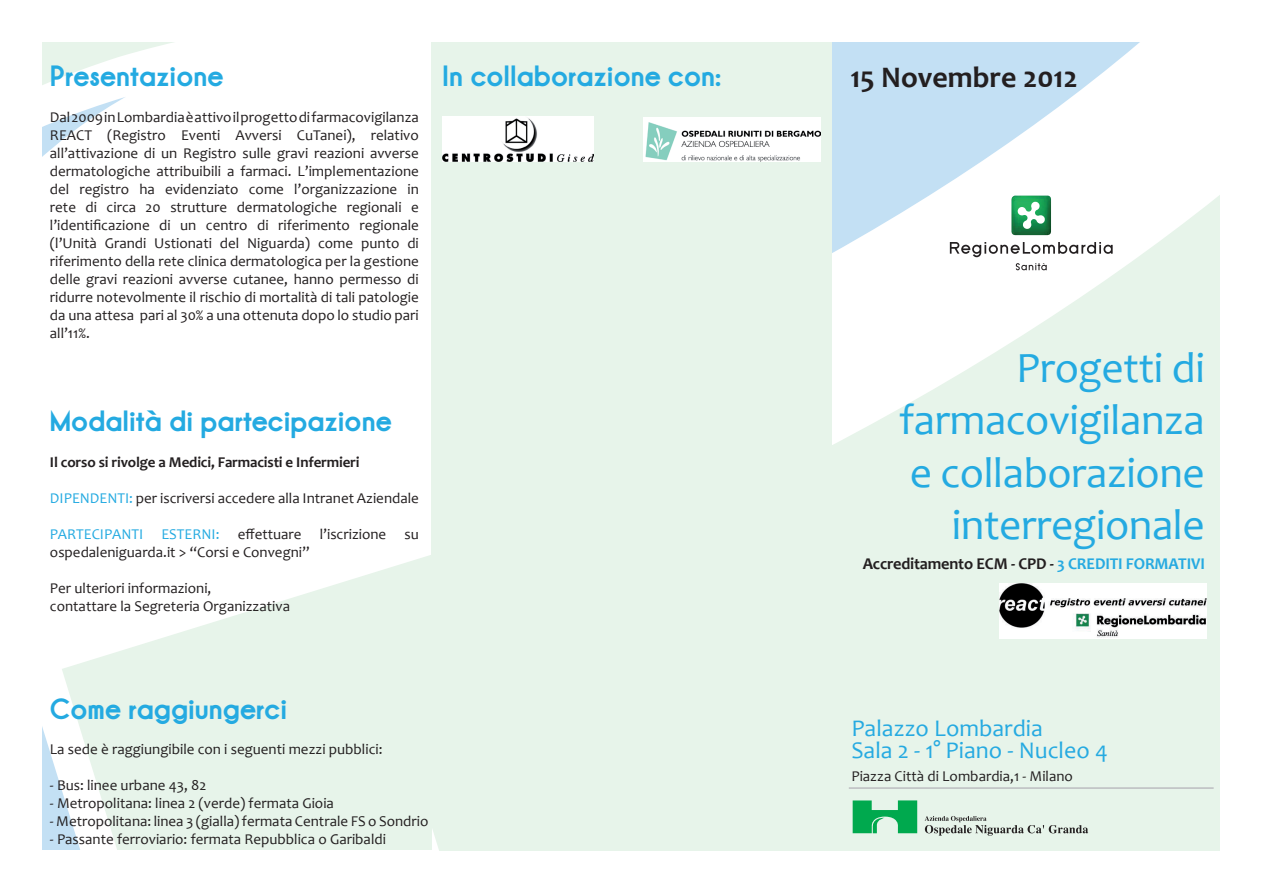
<style>
.page{position:relative;width:1263px;height:893px;background:#fff}
.page>*{position:absolute;margin:0;border:0;box-sizing:border-box;transform-origin:0 0}
.t1{font:43.5px/52.2px "Candara";letter-spacing:-.01em;color:#24aae1;text-align:right}
.t2{font:700 30px "Champagne&Limousines Thick";color:#24aae1}
.t3{font:700 30px "Candara";color:#231f20}
.t4{font:24px/22.5px "Candara";color:#26aae1}
.t5{font:700 16.5px "Candara";letter-spacing:-.01em;color:#231f20}
.t6{font:15px/18px "Candara";color:#231f20}
.t7{font:700 15px "Candara";letter-spacing:-.01em;color:#231f20}
.s1{color:#24aae1}
.s2{color:#26aae1}
</style>
<div class="page">
<svg style="left:43px;top:43px;width:389px;height:435px"></svg>
<svg style="left:43px;top:97px;width:83px;height:381px"></svg>
<svg style="left:62px;top:478px;width:370px;height:372px;fill:#e7f4ea"></svg>
<svg style="left:43px;top:678px;width:173px;height:172px"></svg>
<div style="left:831px;top:513px;width:388px;height:337px;background:#e7f4ea"></div>
<svg style="left:831px;top:43px;width:388px;height:470px"></svg>
<svg style="left:851px;top:800px;width:352px;height:45px;background:#c9e4d3"></svg>
<div style="left:432px;top:43px;width:399px;height:807px;background:#e7f4ea"></div>
<svg style="left:1016px;top:263px;width:31px;height:7px"></svg>
<img style="left:1011px;top:196px;width:40px;height:39px">
<svg style="left:1017px;top:201px;width:28px;height:28px"></svg>
<svg style="left:950px;top:242px;width:162px;height:15px"></svg>
<img style="left:442px;top:117px;width:151px;height:45px">
<img style="left:643px;top:117px;width:178px;height:45px">
<img style="left:1000px;top:583px;width:206px;height:56px">
<hr style="left:849px;top:787px;width:364px;height:2px;background:#bcbdc0">
<h2 class="t2" style="left:50px;top:58px;width:175px">Presentazione</h2>
<h2 class="t2" style="left:442px;top:58px;width:280px">In collaborazione con:</h2>
<p class="t6" style="left:50px;top:108px;width:370px;text-align:justify">Dal 2009 in Lombardia è attivo il progetto di farmacovigilanza REACT (Registro Eventi Avversi CuTanei), relativo all’attivazione di un Registro sulle gravi reazioni avverse dermatologiche attribuibili a farmaci. L’implementazione del registro ha evidenziato come l’organizzazione in rete di circa 20 strutture dermatologiche regionali e l’identificazione di un centro di riferimento regionale (l’Unità Grandi Ustionati del Niguarda) come punto di riferimento della rete clinica dermatologica per la gestione delle gravi reazioni avverse cutanee, hanno permesso di ridurre notevolmente il rischio di mortalità di tali patologie da una attesa pari al 30% a una ottenuta dopo lo studio pari all’11%.</p>
<h2 class="t2" style="left:50px;top:403px;width:343px">Modalità di partecipazione</h2>
<p class="t7" style="left:50px;top:453px;width:311px">Il corso si rivolge a Medici, Farmacisti e Infermieri</p>
<p class="t6" style="left:50px;top:489px;width:370px"><span class="s1">DIPENDENTI:</span> per iscriversi accedere alla Intranet Aziendale</p>
<p class="t6" style="left:50px;top:525px;width:370px"><span class="s1">PARTECIPANTI ESTERNI:</span> effettuare l’iscrizione su ospedaleniguarda.it &gt; “Corsi e Convegni”</p>
<p class="t6" style="left:50px;top:579px;width:242px">Per ulteriori informazioni,<br>contattare la Segreteria Organizzativa</p>
<h2 class="t2" style="left:50px;top:690px;width:239px">Come raggiungerci</h2>
<p class="t6" style="left:50px;top:740px;width:334px">La sede è raggiungibile con i seguenti mezzi pubblici:</p>
<p class="t6" style="left:50px;top:776px;width:158px">- Bus: linee urbane 43, 82</p>
<p class="t6" style="left:50px;top:794px;width:286px">- Metropolitana: linea 2 (verde) fermata Gioia</p>
<p class="t6" style="left:50px;top:812px;width:380px">- Metropolitana: linea 3 (gialla) fermata Centrale FS o Sondrio</p>
<p class="t6" style="left:50px;top:830px;width:337px">- Passante ferroviario: fermata Repubblica o Garibaldi</p>
<h2 class="t3" style="left:850px;top:60px;width:229px">15 Novembre 2012</h2>
<h1 class="t1" style="left:899px;top:342px;width:307px">Progetti di farmacovigilanza e collaborazione interregionale</h1>
<p class="t5" style="left:863px;top:554px;width:344px">Accreditamento ECM - CPD - <span class="s2">3 CREDITI FORMATIVI</span></p>
<h3 class="t4" style="left:851px;top:717px;width:258px">Palazzo Lombardia<br>Sala 2 - 1° Piano - Nucleo 4</h3>
<p class="t6" style="left:851px;top:767px;width:223px">Piazza Città di Lombardia,1 - Milano</p>
</div>
